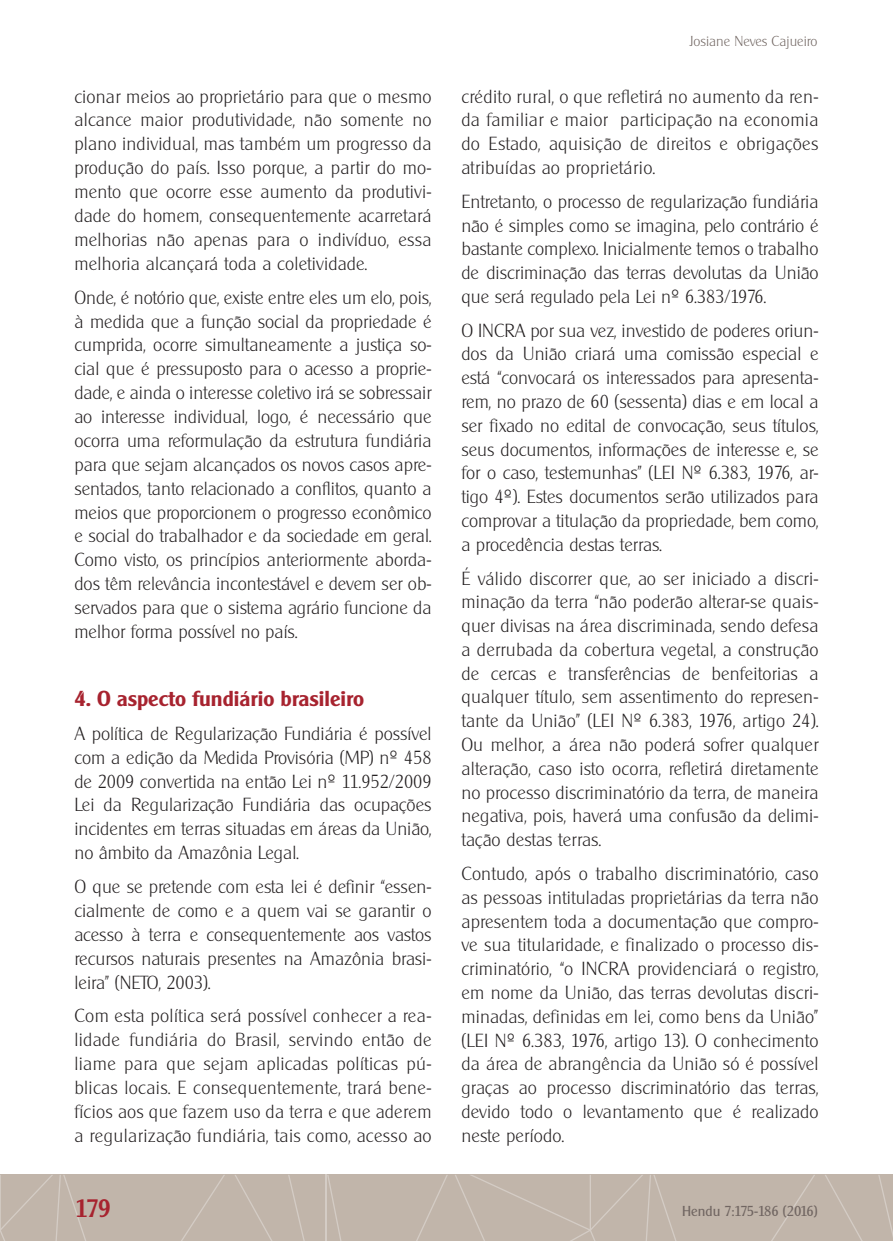
<style>
.page{position:relative;width:893px;height:1241px;background:#fff}
.page>*{position:absolute;margin:0;border:0;box-sizing:border-box;transform-origin:0 0}
.t1{font:500 24.5px "Cleargothic";color:#a7232f}
.t2{font:600 21px "Cleargothic";color:#a7232f}
.t3{font:200 18.38px/23.8px "Cleargothic";color:#231f20;text-align:justify}
.t4{font:200 14px "Cleargothic";color:#716662}
.t5{font:14px "Cleargothic";color:#716662}
</style>
<div class="page">
<div style="left:0;top:1174px;width:893px;height:66px;background:#c1b5aa"></div>
<hr style="left:326px;top:1174px;width:1px;height:66px;background:#d4ccc5">
<svg style="left:288px;top:1175px;width:17px;height:65px"></svg>
<svg style="left:235px;top:1175px;width:37px;height:65px"></svg>
<svg style="left:182px;top:1175px;width:43px;height:65px"></svg>
<svg style="left:0;top:1175px;width:86px;height:65px"></svg>
<svg style="left:878px;top:1175px;width:15px;height:61px"></svg>
<svg style="left:825px;top:1175px;width:37px;height:65px"></svg>
<svg style="left:772px;top:1175px;width:43px;height:65px"></svg>
<svg style="left:455px;top:1175px;width:221px;height:65px"></svg>
<svg style="left:417px;top:1175px;width:31px;height:65px"></svg>
<svg style="left:327px;top:1175px;width:14px;height:65px"></svg>
<p class="t3" style="left:74px;top:84px;width:359px">cionar meios ao proprietário para que o mesmo alcance maior produtividade, não somente no plano individual, mas também um progresso da produção do país. Isso porque, a partir do mo&shy;mento que ocorre esse aumento da produtivi&shy;dade do homem, consequentemente acarretará melhorias não apenas para o indivíduo, essa melhoria alcançará toda a coletividade.</p>
<p class="t3" style="left:74px;top:285px;width:359px">Onde, é notório que, existe entre eles um elo, pois, à medida que a função social da propriedade é cumprida, ocorre simultaneamente a justiça so&shy;cial que é pressuposto para o acesso a proprie&shy;dade, e ainda o interesse coletivo irá se sobressair ao interesse individual, logo, é necessário que ocorra uma reformulação da estrutura fundiária para que sejam alcançados os novos casos apre&shy;sentados, tanto relacionado a conflitos, quanto a meios que proporcionem o progresso econômico e social do trabalhador e da sociedade em geral.<br>Como visto, os princípios anteriormente aborda&shy;dos têm relevância incontestável e devem ser ob&shy;servados para que o sistema agrário funcione da melhor forma possível no país.</p>
<p class="t2" style="left:74px;top:685px;width:291px">4. O aspecto fundiário brasileiro</p>
<p class="t3" style="left:74px;top:721px;width:359px">A política de Regularização Fundiária é possível com a edição da Medida Provisória (MP) nº 458 de 2009 convertida na então Lei nº 11.952/2009<br>Lei da Regularização Fundiária das ocupações incidentes em terras situadas em áreas da União, no âmbito da Amazônia Legal.</p>
<p class="t3" style="left:74px;top:874px;width:359px">O que se pretende com esta lei é definir “essen&shy;cialmente de como e a quem vai se garantir o acesso à terra e consequentemente aos vastos recursos naturais presentes na Amazônia brasi&shy;leira” (NETO, 2003).</p>
<p class="t3" style="left:74px;top:1003px;width:359px">Com esta política será possível conhecer a rea&shy;lidade fundiária do Brasil, servindo então de liame para que sejam aplicadas políticas pú&shy;blicas locais. E consequentemente, trará bene&shy;fícios aos que fazem uso da terra e que aderem a regularização fundiária, tais como, acesso ao</p>
<p class="t4" style="left:690px;top:33px;width:129px">Josiane Neves Cajueiro</p>
<p class="t3" style="left:461px;top:84px;width:359px">crédito rural, o que refletirá no aumento da ren&shy;da familiar e maior participação na economia do Estado, aquisição de direitos e obrigações atribuídas ao proprietário.</p>
<p class="t3" style="left:461px;top:189px;width:359px">Entretanto, o processo de regularização fundiária não é simples como se imagina, pelo contrário é bastante complexo. Inicialmente temos o trabalho de discriminação das terras devolutas da União que será regulado pela Lei nº 6.383/1976.</p>
<p class="t3" style="left:461px;top:318px;width:359px">O INCRA por sua vez, investido de poderes oriun&shy;dos da União criará uma comissão especial e está “convocará os interessados para apresenta&shy;rem, no prazo de 60 (sessenta) dias e em local a ser fixado no edital de convocação, seus títulos, seus documentos, informações de interesse e, se for o caso, testemunhas” (LEI Nº 6.383, 1976, ar&shy;tigo 4º). Estes documentos serão utilizados para comprovar a titulação da propriedade, bem como, a procedência destas terras.</p>
<p class="t3" style="left:461px;top:566px;width:359px">É válido discorrer que, ao ser iniciado a discri&shy;minação da terra “não poderão alterar-se quais&shy;quer divisas na área discriminada, sendo defesa a derrubada da cobertura vegetal, a construção de cercas e transferências de benfeitorias a qualquer título, sem assentimento do represen&shy;tante da União” (LEI Nº 6.383, 1976, artigo 24).<br>Ou melhor, a área não poderá sofrer qualquer alteração, caso isto ocorra, refletirá diretamente no processo discriminatório da terra, de maneira negativa, pois, haverá uma confusão da delimi&shy;tação destas terras.</p>
<p class="t3" style="left:461px;top:861px;width:359px">Contudo, após o trabalho discriminatório, caso as pessoas intituladas proprietárias da terra não apresentem toda a documentação que compro&shy;ve sua titularidade, e finalizado o processo dis&shy;criminatório, “o INCRA providenciará o registro, em nome da União, das terras devolutas discri&shy;minadas, definidas em lei, como bens da União” (LEI Nº 6.383, 1976, artigo 13). O conhecimento da área de abrangência da União só é possível graças ao processo discriminatório das terras, devido todo o levantamento que é realizado neste período.</p>
<h1 class="t1" style="left:75px;top:1192px;width:37px">179</h1>
<p class="t5" style="left:682px;top:1202px;width:137px">Hendu 7:175-186 (2016)</p>
</div>
